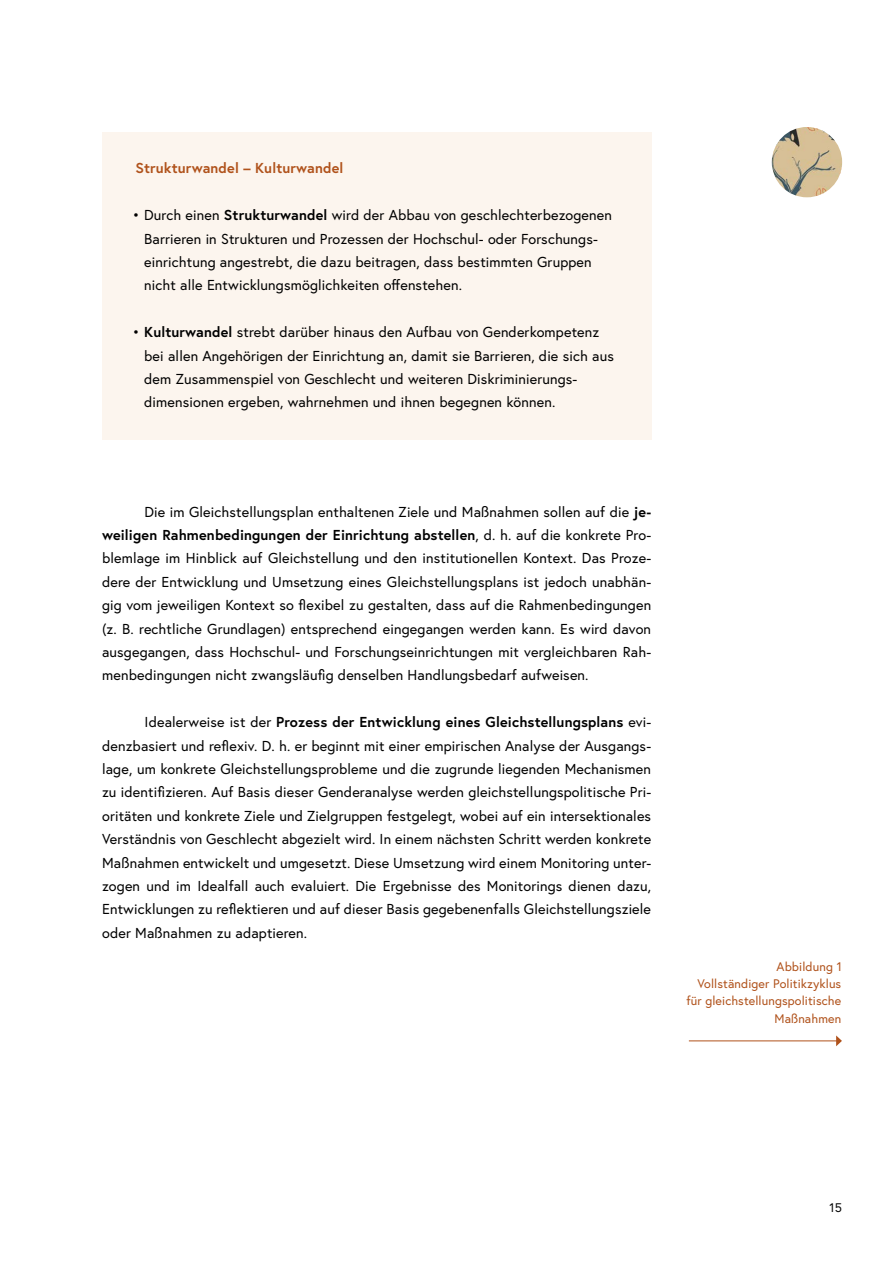
<style>
.page{position:relative;width:893px;height:1263px;background:#fff}
.page>*{position:absolute;margin:0;border:0;box-sizing:border-box;transform-origin:0 0}
.P_1{font:14.4px/23.4px "Europa Austria";letter-spacing:.01em;color:#000}
.H2_4{font:700 14.4px "Europa Austria";letter-spacing:.01em;color:#b0521b}
.t1{font:12.45px/17.2px "Europa Austria";letter-spacing:.01em;color:#b0521b;text-align:right}
.t2{font:12.45px "Europa Austria";color:#000}
.s1{font-weight:700}
</style>
<div class="page">
<div style="left:103px;top:132px;width:549px;height:308px;background:#fcf5ee"></div>
<hr style="left:689px;top:1040px;width:148px;height:1px;background:#b0521b">
<svg style="left:836px;top:1035px;width:6px;height:11px"></svg>
<img style="left:772px;top:127px;width:70px;height:70px;border-radius:35px">
<h2 class="H2_4" style="left:135px;top:159px;width:210px">Strukturwandel – Kulturwandel</h2>
<p class="P_1" style="left:144px;top:203px;width:469px;text-indent:-12px">• Durch einen <span class="s1">Strukturwandel</span> wird der Abbau von geschlechterbezogenen Barrieren in Strukturen und Prozessen der Hochschul- oder Forschungs&shy;einrichtung angestrebt, die dazu beitragen, dass bestimmten Gruppen nicht alle Entwicklungsmöglichkeiten offenstehen.</p>
<p class="P_1" style="left:144px;top:320px;width:471px;text-indent:-12px">• <span class="s1">Kulturwandel</span> strebt darüber hinaus den Aufbau von Genderkompetenz bei allen Angehörigen der Einrichtung an, damit sie Barrieren, die sich aus dem Zusammenspiel von Geschlecht und weiteren Diskriminierungs&shy;dimensionen ergeben, wahrnehmen und ihnen begegnen können.</p>
<p class="P_1" style="left:102px;top:500px;width:551px;text-align:justify;text-indent:43px">Die im Gleichstellungsplan enthaltenen Ziele und Maßnahmen sollen auf die <span class="s1">je&shy;weiligen Rahmenbedingungen der Einrichtung abstellen</span>, d. h. auf die konkrete Pro&shy;blemlage im Hinblick auf Gleichstellung und den institutionellen Kontext. Das Proze&shy;dere der Entwicklung und Umsetzung eines Gleichstellungsplans ist jedoch unabhän&shy;gig vom jeweiligen Kontext so flexibel zu gestalten, dass auf die Rahmenbedingungen (z. B. rechtliche Grundlagen) entsprechend eingegangen werden kann. Es wird davon ausgegangen, dass Hochschul- und Forschungseinrichtungen mit vergleichbaren Rah&shy;menbedingungen nicht zwangsläufig denselben Handlungsbedarf aufweisen.</p>
<p class="P_1" style="left:102px;top:710px;width:551px;text-align:justify;text-indent:43px">Idealerweise ist der <span class="s1">Prozess der Entwicklung eines Gleichstellungsplans</span> evi&shy;denzbasiert und reflexiv. D. h. er beginnt mit einer empirischen Analyse der Ausgangs&shy;lage, um konkrete Gleichstellungsprobleme und die zugrunde liegenden Mechanismen zu identifizieren. Auf Basis dieser Genderanalyse werden gleichstellungspolitische Pri&shy;oritäten und konkrete Ziele und Zielgruppen festgelegt, wobei auf ein intersektionales Verständnis von Geschlecht abgezielt wird. In einem nächsten Schritt werden konkrete Maßnahmen entwickelt und umgesetzt. Diese Umsetzung wird einem Monitoring unter&shy;zogen und im Idealfall auch evaluiert. Die Ergebnisse des Monitorings dienen dazu, Entwicklungen zu reflektieren und auf dieser Basis gegebenenfalls Gleichstellungsziele oder Maßnahmen zu adaptieren.</p>
<p class="t1" style="left:686px;top:957px;width:157px">Abbildung 1<br>Vollständiger Politikzyklus für gleichstellungspolitische<br>Maßnahmen</p>
<p class="t2" style="left:830px;top:1200px;width:14px">15</p>
</div>
